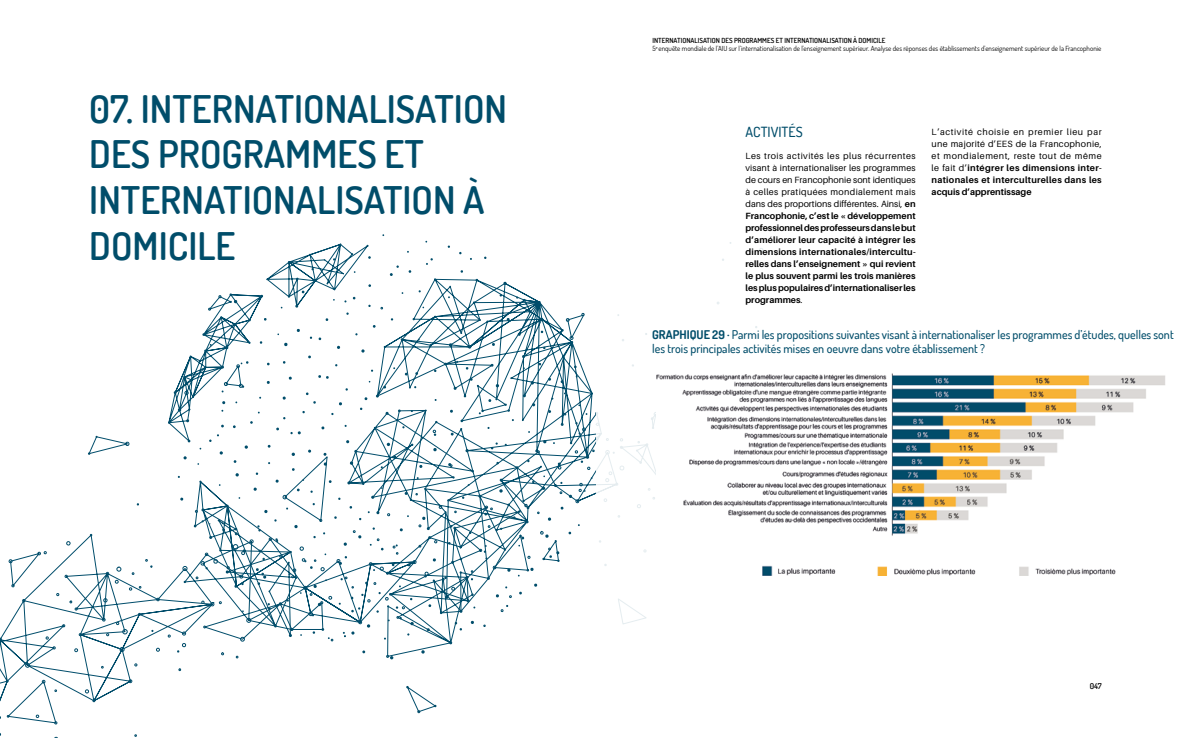
<style>
.page{position:relative;width:1191px;height:738px;background:#fff}
.page>*{position:absolute;margin:0;border:0;box-sizing:border-box;transform-origin:0 0}
.t1{font:600 38px/45.6px "Dosis";color:#004d6a}
.t2{font:500 14px "Dosis";color:#004d6a}
.t3{font:500 12px/14.4px "Dosis";color:#004d6a}
.t4{font:700 9px/12px "Aileron";letter-spacing:-.005em;color:#000;text-align:justify}
.t5{font:9px/12px "Aileron";letter-spacing:.05em;color:#000;text-align:justify}
.t6{font:600 8px "Dosis";color:#000}
.t7{font:7px/8.4px "Dosis";color:#000}
.s1{font-weight:600}
.s2{font-weight:400}
.s3{font-weight:700}
</style>
<div class="page">
<svg style="left:0;top:435px;width:453px;height:302px"></svg>
<svg style="left:390px;top:655px;width:3px;height:4px"></svg>
<svg style="left:421px;top:649px;width:4px;height:4px"></svg>
<svg style="left:166px;top:243px;width:430px;height:394px"></svg>
<img style="left:657px;top:373px;width:508px;height:202px">
<h1 class="t1" style="left:89px;top:85px;width:419px">07. INTERNATIONALISATION<br>DES PROGRAMMES ET<br>INTERNATIONALISATION À<br>DOMICILE</h1>
<p class="t7" style="left:652px;top:36px;width:450px"><span class="s1">INTERNATIONALISATION DES PROGRAMMES ET INTERNATIONALISATION À DOMICILE<br></span>5<sup>e</sup> enquête mondiale de l'AIU sur l'internationalisation de l'enseignement supérieur. Analyse des réponses des établissements d'enseignement supérieur de la Francophonie</p>
<h2 class="t2" style="left:745px;top:123px;width:59px">ACTIVITÉS</h2>
<p class="t4" style="left:745px;top:149px;width:172px"><span class="s2">Les trois activités les plus récurrentes visant à internationaliser les programmes de cours en Francophonie sont identiques à celles pratiquées mondialement mais dans des proportions différentes. Ainsi,</span> en Francophonie, c’est le « développement professionnel des professeurs dans le but d’améliorer leur capacité à intégrer les dimensions internationales/intercultu&shy;relles dans l’enseignement » qui revient le plus souvent parmi les trois manières les plus populaires d’internationaliser les programmes<span class="s2">.</span></p>
<p class="t5" style="left:931px;top:125px;width:172px">L’activité choisie en premier lieu par une majorité d’EES de la Francophonie, et mondialement, reste tout de même le fait d’<span class="s3">intégrer les dimensions inter&shy;nationales et interculturelles dans les acquis d’apprentissage</span></p>
<h3 class="t3" style="left:652px;top:327px;width:523px"><span class="s3">GRAPHIQUE 29 ·</span> Parmi les propositions suivantes visant à internationaliser les programmes d’études, quelles sont les trois principales activités mises en oeuvre dans votre établissement ?</h3>
<p class="t6" style="left:1089px;top:680px;width:13px">047</p>
</div>
